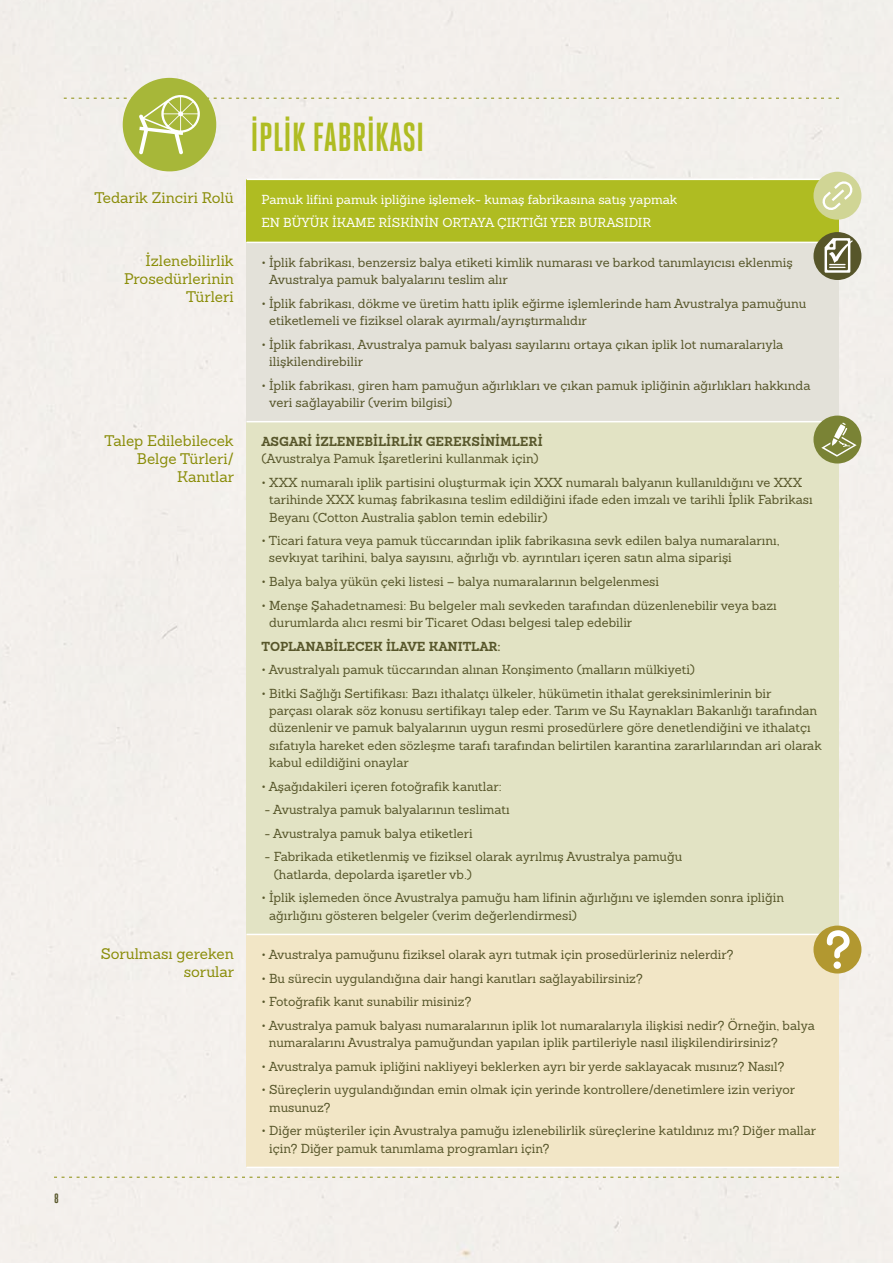
<style>
.page{position:relative;width:893px;height:1263px;background:#f3efec}
.page>*{position:absolute;margin:0;border:0;box-sizing:border-box;transform-origin:0 0}
.t1{font:700 40.5px "Heroic Condensed";color:#afbc22}
.t2{font:15px/18px "Sanchez";color:#8a8d09;text-align:right}
.t3{font:700 13.5px "Heroic Condensed";color:#57562a}
.t4{font:12.75px/17.2px "Sanchez";color:#57562a}
.t5{font:12.75px/23.7px "Sanchez";color:#fff}
.t6{font:700 12.75px "Sanchez";color:#57562a}
</style>
<div class="page">
<div style="left:247px;top:179px;width:592px;height:63px;background:#afbc22"></div>
<div style="left:247px;top:242px;width:592px;height:180px;background:#e3e1d9"></div>
<div style="left:247px;top:422px;width:592px;height:512px;background:#e2e3c4"></div>
<div style="left:247px;top:934px;width:592px;height:233px;background:#f2e6c6"></div>
<hr style="left:247px;top:421px;width:592px;height:1px;background:#fff">
<hr style="left:247px;top:934px;width:592px;height:1px;background:#fff">
<hr style="left:247px;top:1166px;width:592px;height:2px;background:#fff">
<hr style="left:247px;top:179px;width:592px;height:1px;background:#fff">
<hr style="left:247px;top:242px;width:592px;height:1px;background:#fff">
<svg style="left:54px;top:1177px;width:785px;height:1px"></svg>
<div style="left:123px;top:78px;width:93px;height:93px;background:#a7b739;border-radius:50%"></div>
<svg style="left:64px;top:95px;width:775px;height:59px;background:#ebe9d9"></svg>
<div style="left:813px;top:232px;width:48px;height:48px;background:#57562a;border-radius:50%"></div>
<svg style="left:825px;top:238px;width:28px;height:35px"></svg>
<div style="left:813px;top:416px;width:48px;height:47px;background:#7a8335;border-radius:50%"></div>
<svg style="left:821px;top:423px;width:36px;height:34px"></svg>
<div style="left:813px;top:925px;width:48px;height:48px;background:#b29830;border-radius:50%"></div>
<svg style="left:827px;top:930px;width:23px;height:39px"></svg>
<div style="left:813px;top:172px;width:48px;height:48px;background:#d0d595;border-radius:50%"></div>
<svg style="left:822px;top:181px;width:31px;height:29px"></svg>
<p class="t3" style="left:54px;top:1191px;width:6px">8</p>
<h1 class="t1" style="left:251px;top:115px;width:175px">İPLIK FABRIKASI</h1>
<p class="t2" style="left:94px;top:189px;width:141px">Tedarik Zinciri Rolü</p>
<p class="t5" style="left:261px;top:187px;width:417px">Pamuk lifini pamuk ipliğine işlemek- kumaş fabrikasına satış yapmak<br>EN BÜYÜK IKAME RISKININ ORTAYA ÇIKTIĞI YER BURASIDIR</p>
<p class="t2" style="left:124px;top:252px;width:111px">İzlenebilirlik<br>Prosedürlerinin<br>Türleri</p>
<p class="t4" style="left:269px;top:254px;width:525px;text-indent:-8px">• İplik fabrikası, benzersiz balya etiketi kimlik numarası ve barkod tanımlayıcısı eklenmiş<br>Avustralya pamuk balyalarını teslim alır</p>
<p class="t4" style="left:269px;top:295px;width:539px;text-indent:-8px">• İplik fabrikası, dökme ve üretim hattı iplik eğirme işlemlerinde ham Avustralya pamuğunu etiketlemeli ve fiziksel olarak ayırmalı/ayrıştırmalıdır</p>
<p class="t4" style="left:269px;top:335px;width:516px;text-indent:-8px">• İplik fabrikası, Avustralya pamuk balyası sayılarını ortaya çıkan iplik lot numaralarıyla ilişkilendirebilir</p>
<p class="t4" style="left:269px;top:376px;width:543px;text-indent:-8px">• İplik fabrikası, giren ham pamuğun ağırlıkları ve çıkan pamuk ipliğinin ağırlıkları hakkında veri sağlayabilir (verim bilgisi)</p>
<p class="t2" style="left:105px;top:431px;width:131px">Talep Edilebilecek<br>Belge Türleri/<br>Kanıtlar</p>
<p class="t6" style="left:261px;top:433px;width:283px">ASGARI IZLENEBILIRLIK GEREKSINIMLERI</p>
<p class="t4" style="left:261px;top:450px;width:279px">(Avustralya Pamuk İşaretlerini kullanmak için)</p>
<p class="t4" style="left:269px;top:474px;width:545px;text-indent:-8px">• XXX numaralı iplik partisini oluşturmak için XXX numaralı balyanın kullanıldığını ve XXX tarihinde XXX kumaş fabrikasına teslim edildiğini ifade eden imzalı ve tarihli İplik Fabrikası<br>Beyanı (Cotton Australia şablon temin edebilir)</p>
<p class="t4" style="left:269px;top:532px;width:512px;text-indent:-7px">• Ticari fatura veya pamuk tüccarından iplik fabrikasına sevk edilen balya numaralarını, sevkıyat tarihini, balya sayısını, ağırlığı vb. ayrıntıları içeren satın alma siparişi</p>
<p class="t4" style="left:261px;top:573px;width:399px">• Balya balya yükün çeki listesi – balya numaralarının belgelenmesi</p>
<p class="t4" style="left:269px;top:596px;width:509px;text-indent:-8px">• Menşe Şahadetnamesi: Bu belgeler malı sevkeden tarafından düzenlenebilir veya bazı durumlarda alıcı resmi bir Ticaret Odası belgesi talep edebilir</p>
<p class="t6" style="left:261px;top:637px;width:241px">TOPLANABILECEK ILAVE KANITLAR:</p>
<p class="t4" style="left:261px;top:661px;width:435px">• Avustralyalı pamuk tüccarından alınan Konşimento (malların mülkiyeti)</p>
<p class="t4" style="left:269px;top:685px;width:554px;text-indent:-8px">• Bitki Sağlığı Sertifikası: Bazı ithalatçı ülkeler, hükümetin ithalat gereksinimlerinin bir<br>parçası olarak söz konusu sertifikayı talep eder. Tarım ve Su Kaynakları Bakanlığı tarafından düzenlenir ve pamuk balyalarının uygun resmi prosedürlere göre denetlendiğini ve ithalatçı sıfatıyla hareket eden sözleşme tarafı tarafından belirtilen karantina zararlılarından ari olarak kabul edildiğini onaylar</p>
<p class="t4" style="left:261px;top:777px;width:242px">• Aşağıdakileri içeren fotoğrafik kanıtlar:</p>
<p class="t4" style="left:265px;top:801px;width:247px">- Avustralya pamuk balyalarının teslimatı</p>
<p class="t4" style="left:265px;top:824px;width:210px">- Avustralya pamuk balya etiketleri</p>
<p class="t4" style="left:274px;top:848px;width:410px;text-indent:-9px">- Fabrikada etiketlenmiş ve fiziksel olarak ayrılmış Avustralya pamuğu (hatlarda, depolarda işaretler vb.)</p>
<p class="t4" style="left:269px;top:889px;width:516px;text-indent:-8px">• İplik işlemeden önce Avustralya pamuğu ham lifinin ağırlığını ve işlemden sonra ipliğin ağırlığını gösteren belgeler (verim değerlendirmesi)</p>
<p class="t2" style="left:101px;top:944px;width:135px">Sorulması gereken sorular</p>
<p class="t4" style="left:261px;top:946px;width:474px">• Avustralya pamuğunu fiziksel olarak ayrı tutmak için prosedürleriniz nelerdir?</p>
<p class="t4" style="left:261px;top:969px;width:383px">• Bu sürecin uygulandığına dair hangi kanıtları sağlayabilirsiniz?</p>
<p class="t4" style="left:261px;top:993px;width:212px">• Fotoğrafik kanıt sunabilir misiniz?</p>
<p class="t4" style="left:269px;top:1016px;width:547px;text-indent:-7px">• Avustralya pamuk balyası numaralarının iplik lot numaralarıyla ilişkisi nedir? Örneğin, balya numaralarını Avustralya pamuğundan yapılan iplik partileriyle nasıl ilişkilendirirsiniz?</p>
<p class="t4" style="left:261px;top:1057px;width:525px">• Avustralya pamuk ipliğini nakliyeyi beklerken ayrı bir yerde saklayacak mısınız? Nasıl?</p>
<p class="t4" style="left:269px;top:1081px;width:528px;text-indent:-8px">• Süreçlerin uygulandığından emin olmak için yerinde kontrollere/denetimlere izin veriyor musunuz?</p>
<p class="t4" style="left:269px;top:1122px;width:549px;text-indent:-8px">• Diğer müşteriler için Avustralya pamuğu izlenebilirlik süreçlerine katıldınız mı? Diğer mallar için? Diğer pamuk tanımlama programları için?</p>
</div>
